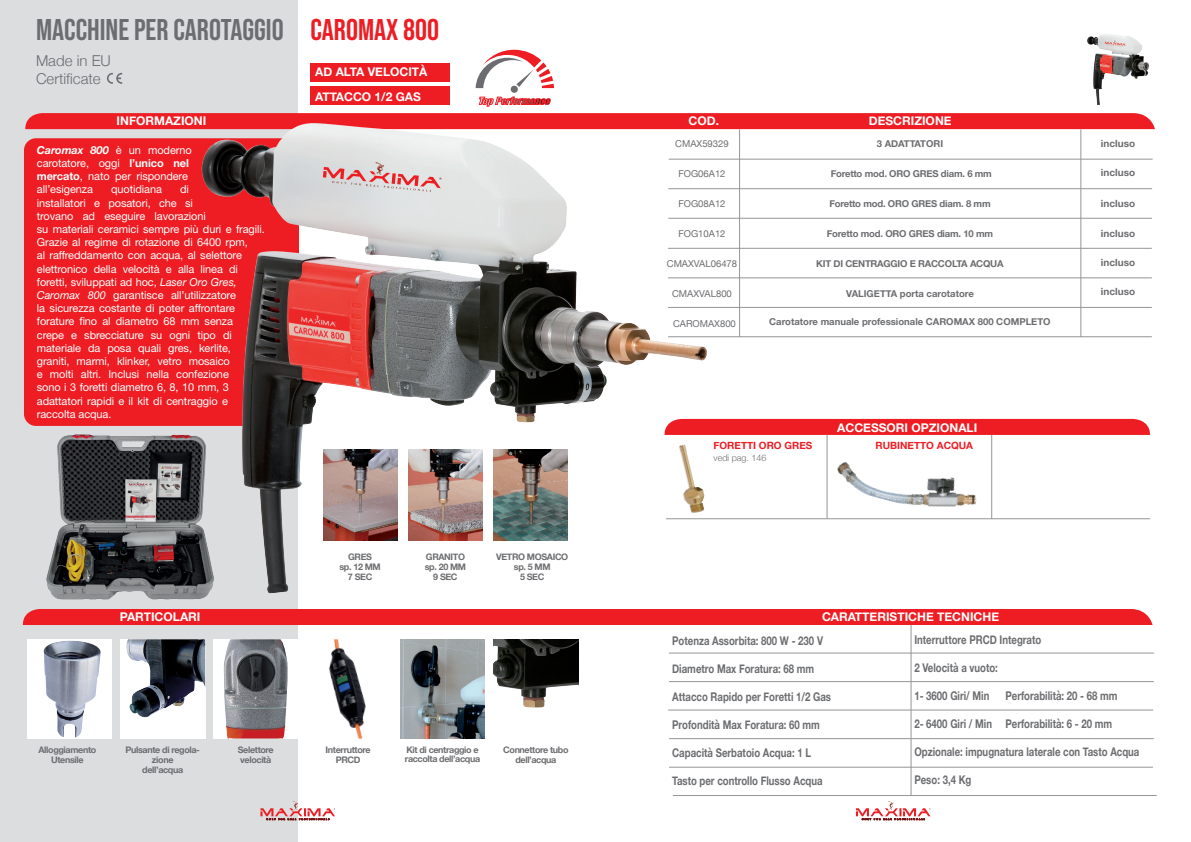
<style>
.page{position:relative;width:1191px;height:842px;background:#fff}
.page>*{position:absolute;margin:0;border:0;box-sizing:border-box;transform-origin:0 0}
.t1{font:30px "Bebas Neue";color:#6c6d70}
.t2{font:30px "Bebas Neue";color:#ee1d23}
.t3{font:300 15px/18px "Helvetica Neue";color:#6c6d70}
.t4{font:700 12px "Helvetica Neue";color:#6c6d70;scale:.8 1}
.t5{font:700 12px/24.3px "Helvetica Neue";color:#fff}
.t6{font:11px/13.2px "Helvetica Neue LT Std";letter-spacing:-.01em;color:#fff}
.t7{font:700 10px "Helvetica Neue LT Std";color:#6c6d70}
.t8{font:700 10px "Helvetica Neue";color:#ee1d23}
.t9{font:700 9.5px "Helvetica Neue";letter-spacing:-.02em;color:#6c6d70}
.t10{font:700 9.5px "Helvetica Neue";color:#6c6d70}
.t11{font:9.5px "Helvetica Neue";color:#6c6d70}
.t12{font:700 9px/10px "Helvetica Neue";letter-spacing:-.04em;color:#6c6d70;text-align:center}
.t13{font:300 9px "Helvetica Neue";color:#6c6d70}
.s1{font-weight:700;font-style:italic}
.s2{font-weight:700}
.s3{font-style:italic}
</style>
<div class="page">
<div style="left:0;top:0;width:298px;height:842px;background:#dcdddf"></div>
<svg style="left:856px;top:801px;width:74px;height:19px"></svg>
<svg style="left:260px;top:801px;width:75px;height:19px"></svg>
<svg style="left:25px;top:113px;width:1130px;height:16px;background:#ee2127"></svg>
<div style="left:23px;top:609px;width:1129px;height:16px;background:#ee1d23"></div>
<svg style="left:720px;top:419px;width:430px;height:16px;background:#ee1f25"></svg>
<svg style="left:107px;top:73px;width:15px;height:11px"></svg>
<div style="left:24px;top:138px;width:163px;height:288px;background:#ee1d23"></div>
<img style="left:1087px;top:34px;width:62px;height:71px">
<img style="left:826px;top:446px;width:154px;height:74px">
<svg style="left:27px;top:639px;width:84px;height:99px;background:#d6d8de"></svg>
<img style="left:44px;top:641px;width:23px;height:53px">
<div style="left:120px;top:639px;width:85px;height:99px;background:#fff"></div>
<img style="left:126px;top:639px;width:79px;height:78px">
<img style="left:400px;top:639px;width:84px;height:99px">
<img style="left:329px;top:639px;width:37px;height:99px">
<img style="left:494px;top:639px;width:84px;height:69px">
<svg style="left:214px;top:639px;width:84px;height:99px;background:#999194"></svg>
<img style="left:224px;top:639px;width:6px;height:49px">
<hr style="left:669px;top:653px;width:484px;height:1px;background:#939598">
<hr style="left:669px;top:681px;width:484px;height:1px;background:#939598">
<hr style="left:668px;top:710px;width:485px;height:1px;background:#939598">
<hr style="left:669px;top:738px;width:484px;height:1px;background:#939598">
<hr style="left:669px;top:767px;width:483px;height:1px;background:#939598">
<hr style="left:910px;top:625px;width:1px;height:170px;background:#939598">
<img style="left:187px;top:113px;width:533px;height:481px">
<hr style="left:739px;top:129px;width:1px;height:208px;background:#939598">
<hr style="left:1080px;top:129px;width:1px;height:208px;background:#939598">
<hr style="left:669px;top:159px;width:483px;height:1px;background:#939598">
<hr style="left:668px;top:188px;width:484px;height:1px;background:#939598">
<hr style="left:668px;top:218px;width:484px;height:1px;background:#939598">
<hr style="left:668px;top:248px;width:483px;height:1px;background:#939598">
<hr style="left:668px;top:278px;width:483px;height:1px;background:#939598">
<hr style="left:668px;top:307px;width:483px;height:1px;background:#939598">
<hr style="left:668px;top:336px;width:483px;height:1px;background:#939598">
<hr style="left:827px;top:435px;width:1px;height:84px;background:#939598">
<hr style="left:666px;top:518px;width:484px;height:1px;background:#939598">
<hr style="left:991px;top:435px;width:1px;height:84px;background:#939598">
<hr style="left:673px;top:795px;width:483px;height:1px;background:#939598">
<img style="left:46px;top:434px;width:168px;height:166px">
<svg style="left:475px;top:50px;width:79px;height:56px"></svg>
<div style="left:310px;top:63px;width:139px;height:18px;background:#ee1d23"></div>
<div style="left:310px;top:86px;width:139px;height:19px;background:#ee1d23"></div>
<h1 class="t1" style="left:36px;top:12px;width:249px">MACCHINE per CAROTAGGIO</h1>
<h2 class="t3" style="left:36px;top:50px;width:76px">Made in EU<br>Certificate</h2>
<h1 class="t2" style="left:310px;top:12px;width:130px">CAROMAX 800</h1>
<p class="t5" style="left:315px;top:60px;width:114px">AD ALTA VELOCITÀ<br>ATTACCO 1/2 GAS</p>
<p class="t5" style="left:117px;top:109px;width:91px">INFORMAZIONI</p>
<p class="t5" style="left:688px;top:109px;width:32px">COD.</p>
<p class="t5" style="left:868px;top:109px;width:84px">DESCRIZIONE</p>
<p class="t6" style="left:37px;top:143px;width:157px"><span class="s1">Caromax 800</span> è un moderno carotatore, oggi <span class="s2">l’unico nel mercato</span>, nato per rispondere all’esigenza</p>
<p class="t6" style="left:37px;top:183px;width:229px;text-indent:143px">di<br>installatori e posatori, che si<br>trovano ad eseguire lavorazioni<br>su materiali ceramici sempre più duri e fragili.<br>Grazie al regime di rotazione di 6400 rpm,<br>al raffreddamento con acqua, al selettore elettronico della velocità e alla linea di foretti, sviluppati ad hoc, <span class="s3">Laser Oro Gres, Caromax 800</span> garantisce all’utilizzatore<br>la sicurezza costante di poter affrontare forature fino al diametro 68 mm senza<br>crepe e sbrecciature su ogni tipo di materiale da posa quali gres, kerlite, graniti, marmi, klinker, vetro mosaico<br>e molti altri. Inclusi nella confezione<br>sono i 3 foretti diametro 6, 8, 10 mm, 3 adattatori rapidi e il kit di centraggio e raccolta acqua.</p>
<p class="t6" style="left:111px;top:183px;width:52px">quotidiana</p>
<p class="t12" style="left:339px;top:552px;width:43px">GRES<br>sp. 12 MM<br>7 SEC</p>
<p class="t12" style="left:425px;top:552px;width:43px">GRANITO sp. 20 MM<br>9 SEC</p>
<p class="t12" style="left:496px;top:552px;width:74px">VETRO MOSAICO sp. 5 MM<br>5 SEC</p>
<p class="t11" style="left:675px;top:136px;width:55px">CMAX59329</p>
<p class="t11" style="left:678px;top:166px;width:49px">FOG06A12</p>
<p class="t11" style="left:678px;top:196px;width:49px">FOG08A12</p>
<p class="t11" style="left:678px;top:226px;width:49px">FOG10A12</p>
<p class="t11" style="left:667px;top:256px;width:72px">CMAXVAL06478</p>
<p class="t11" style="left:672px;top:286px;width:61px">CMAXVAL800</p>
<p class="t11" style="left:673px;top:316px;width:64px">CAROMAX800</p>
<p class="t10" style="left:876px;top:136px;width:68px">3 ADATTATORI</p>
<p class="t9" style="left:830px;top:166px;width:163px">Foretto mod. ORO GRES diam. 6 mm</p>
<p class="t9" style="left:829px;top:196px;width:163px">Foretto mod. ORO GRES diam. 8 mm</p>
<p class="t9" style="left:826px;top:226px;width:168px">Foretto mod. ORO GRES diam. 10 mm</p>
<p class="t9" style="left:816px;top:256px;width:189px">KIT DI CENTRAGGIO E RACCOLTA ACQUA</p>
<p class="t10" style="left:846px;top:286px;width:129px">VALIGETTA porta carotatore</p>
<p class="t10" style="left:769px;top:315px;width:283px">Carotatore manuale professionale CAROMAX 800 COMPLETO</p>
<p class="t5" style="left:837px;top:416px;width:141px">ACCESSORI OPZIONALI</p>
<p class="t8" style="left:713px;top:438px;width:100px">FORETTI ORO GRES</p>
<p class="t8" style="left:875px;top:438px;width:99px">RUBINETTO ACQUA</p>
<p class="t13" style="left:713px;top:450px;width:55px">vedi pag. 146</p>
<p class="t5" style="left:120px;top:605px;width:82px">PARTICOLARI</p>
<p class="t5" style="left:822px;top:605px;width:179px">CARATTERISTICHE TECNICHE</p>
<p class="t7" style="left:1101px;top:137px;width:36px">incluso</p>
<p class="t7" style="left:1101px;top:166px;width:36px">incluso</p>
<p class="t7" style="left:1101px;top:197px;width:36px">incluso</p>
<p class="t7" style="left:1101px;top:227px;width:36px">incluso</p>
<p class="t7" style="left:1101px;top:256px;width:36px">incluso</p>
<p class="t7" style="left:1101px;top:285px;width:36px">incluso</p>
<p class="t12" style="left:38px;top:745px;width:59px">Alloggiamento<br>Utensile</p>
<p class="t12" style="left:126px;top:745px;width:76px">Pulsante di regola&shy;zione<br>dell’acqua</p>
<p class="t12" style="left:238px;top:745px;width:37px;text-align:left">Selettore velocità</p>
<p class="t12" style="left:326px;top:745px;width:47px">Interruttore<br>PRCD</p>
<p class="t12" style="left:405px;top:745px;width:77px;line-height:9px;text-align:left">Kit di centraggio e raccolta dell’acqua</p>
<p class="t12" style="left:503px;top:745px;width:67px">Connettore tubo dell’acqua</p>
<p class="t4" style="left:672px;top:631px;width:190px">Potenza Assorbita: 800 W - 230 V</p>
<p class="t4" style="left:672px;top:659px;width:179px">Diametro Max Foratura: 68 mm</p>
<p class="t4" style="left:672px;top:687px;width:200px">Attacco Rapido per Foretti 1/2 Gas</p>
<p class="t4" style="left:672px;top:715px;width:186px">Profondità Max Foratura: 60 mm</p>
<p class="t4" style="left:672px;top:743px;width:175px">Capacità Serbatoio Acqua: 1 L</p>
<p class="t4" style="left:672px;top:771px;width:189px">Tasto per controllo Flusso Acqua</p>
<p class="t4" style="left:914px;top:630px;width:160px">Interruttore PRCD Integrato</p>
<p class="t4" style="left:914px;top:658px;width:106px">2 Velocità a vuoto:</p>
<p class="t4" style="left:914px;top:686px;width:95px">1- 3600 Giri/ Min</p>
<p class="t4" style="left:1005px;top:686px;width:142px">Perforabilità: 20 - 68 mm</p>
<p class="t4" style="left:914px;top:714px;width:249px">2- 6400 Giri / Min Perforabilità: 6 - 20 mm</p>
<p class="t4" style="left:914px;top:742px;width:283px">Opzionale: impugnatura laterale con Tasto Acqua</p>
<p class="t4" style="left:914px;top:770px;width:73px">Peso: 3,4 Kg</p>
</div>
